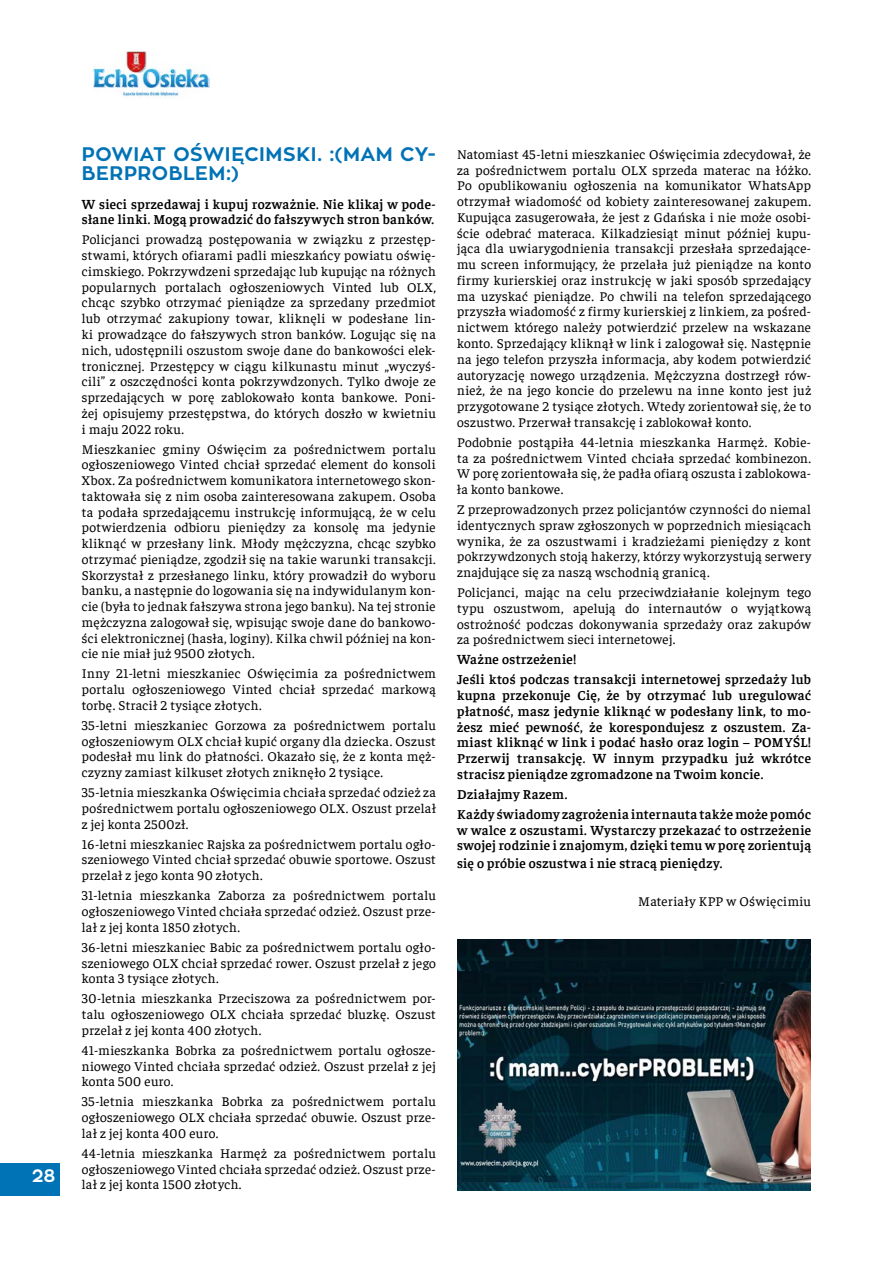
<style>
.page{position:relative;width:893px;height:1263px;background:#fff}
.page>*{position:absolute;margin:0;border:0;box-sizing:border-box;transform-origin:0 0}
.t1{font:700 19.5px/19.5px "Zona Pro";letter-spacing:.02em;color:#0072b6}
.t2{font:700 18px "Zona Pro";color:#fff}
.t3{font:13.5px/15.8px "Faustina";letter-spacing:.025em;color:#000;text-align:justify}
.t4{font:600 13.5px/15.8px "Faustina";letter-spacing:.03em;color:#000}
</style>
<div class="page">
<img style="left:94px;top:51px;width:116px;height:47px">
<img style="left:457px;top:940px;width:353px;height:250px">
<div style="left:0;top:1163px;width:60px;height:33px;background:#0072b6"></div>
<h2 class="t2" style="left:32px;top:1164px;width:25px">28</h2>
<h1 class="t1" style="left:82px;top:144px;width:355px">POWIAT OŚWIĘCIMSKI. :(MAM CY-<br>BERPROBLEM:)</h1>
<p class="t4" style="left:82px;top:195px;width:355px">W sieci sprzedawaj i kupuj rozważnie. Nie klikaj w pode&shy;słane linki. Mogą prowadzić do fałszywych stron banków.</p>
<p class="t3" style="left:82px;top:231px;width:355px">Policjanci prowadzą postępowania w związku z przestęp&shy;stwami, których ofiarami padli mieszkańcy powiatu oświę&shy;cimskiego. Pokrzywdzeni sprzedając lub kupując na różnych popularnych portalach ogłoszeniowych Vinted lub OLX, chcąc szybko otrzymać pieniądze za sprzedany przedmiot lub otrzymać zakupiony towar, kliknęli w podesłane lin&shy;ki prowadzące do fałszywych stron banków. Logując się na nich, udostępnili oszustom swoje dane do bankowości elek&shy;tronicznej. Przestępcy w ciągu kilkunastu minut „wyczyś&shy;cili” z oszczędności konta pokrzywdzonych. Tylko dwoje ze sprzedających w porę zablokowało konta bankowe. Poni&shy;żej opisujemy przestępstwa, do których doszło w kwietniu i maju 2022 roku.</p>
<p class="t3" style="left:82px;top:440px;width:355px">Mieszkaniec gminy Oświęcim za pośrednictwem portalu ogłoszeniowego Vinted chciał sprzedać element do konsoli Xbox. Za pośrednictwem komunikatora internetowego skon&shy;taktowała się z nim osoba zainteresowana zakupem. Osoba ta podała sprzedającemu instrukcję informującą, że w celu potwierdzenia odbioru pieniędzy za konsolę ma jedynie kliknąć w przesłany link. Młody mężczyzna, chcąc szybko otrzymać pieniądze, zgodził się na takie warunki transakcji.<br>Skorzystał z przesłanego linku, który prowadził do wyboru banku, a następnie do logowania się na indywidulanym kon&shy;cie (była to jednak fałszywa strona jego banku). Na tej stronie mężczyzna zalogował się, wpisując swoje dane do bankowo&shy;ści elektronicznej (hasła, loginy). Kilka chwil później na kon&shy;cie nie miał już 9500 złotych.</p>
<p class="t3" style="left:82px;top:665px;width:356px">Inny 21-letni mieszkaniec Oświęcimia za pośrednictwem portalu ogłoszeniowego Vinted chciał sprzedać markową torbę. Stracił 2 tysiące złotych.</p>
<p class="t3" style="left:82px;top:716px;width:355px">35-letni mieszkaniec Gorzowa za pośrednictwem portalu ogłoszeniowym OLX chciał kupić organy dla dziecka. Oszust podesłał mu link do płatności. Okazało się, że z konta męż&shy;czyzny zamiast kilkuset złotych zniknęło 2 tysiące.</p>
<p class="t3" style="left:82px;top:784px;width:355px">35-letnia mieszkanka Oświęcimia chciała sprzedać odzież za pośrednictwem portalu ogłoszeniowego OLX. Oszust przelał z jej konta 2500zł.</p>
<p class="t3" style="left:82px;top:835px;width:356px">16-letni mieszkaniec Rajska za pośrednictwem portalu ogło&shy;szeniowego Vinted chciał sprzedać obuwie sportowe. Oszust przelał z jego konta 90 złotych.</p>
<p class="t3" style="left:82px;top:887px;width:355px">31-letnia mieszkanka Zaborza za pośrednictwem portalu ogłoszeniowego Vinted chciała sprzedać odzież. Oszust prze&shy;lał z jej konta 1850 złotych.</p>
<p class="t3" style="left:82px;top:938px;width:355px">36-letni mieszkaniec Babic za pośrednictwem portalu ogło&shy;szeniowego OLX chciał sprzedać rower. Oszust przelał z jego konta 3 tysiące złotych.</p>
<p class="t3" style="left:82px;top:990px;width:355px">30-letnia mieszkanka Przeciszowa za pośrednictwem por&shy;talu ogłoszeniowego OLX chciała sprzedać bluzkę. Oszust przelał z jej konta 400 złotych.</p>
<p class="t3" style="left:82px;top:1041px;width:355px">41-mieszkanka Bobrka za pośrednictwem portalu ogłosze&shy;niowego Vinted chciała sprzedać odzież. Oszust przelał z jej konta 500 euro.</p>
<p class="t3" style="left:82px;top:1093px;width:355px">35-letnia mieszkanka Bobrka za pośrednictwem portalu ogłoszeniowego OLX chciała sprzedać obuwie. Oszust prze&shy;lał z jej konta 400 euro.</p>
<p class="t3" style="left:82px;top:1144px;width:355px">44-letnia mieszkanka Harmęż za pośrednictwem portalu ogłoszeniowego Vinted chciała sprzedać odzież. Oszust prze&shy;lał z jej konta 1500 złotych.</p>
<p class="t3" style="left:457px;top:145px;width:355px">Natomiast 45-letni mieszkaniec Oświęcimia zdecydował, że za pośrednictwem portalu OLX sprzeda materac na łóżko.<br>Po opublikowaniu ogłoszenia na komunikator WhatsApp otrzymał wiadomość od kobiety zainteresowanej zakupem.<br>Kupująca zasugerowała, że jest z Gdańska i nie może osobi&shy;ście odebrać materaca. Kilkadziesiąt minut później kupu&shy;jąca dla uwiarygodnienia transakcji przesłała sprzedające&shy;mu screen informujący, że przelała już pieniądze na konto firmy kurierskiej oraz instrukcję w jaki sposób sprzedający ma uzyskać pieniądze. Po chwili na telefon sprzedającego przyszła wiadomość z firmy kurierskiej z linkiem, za pośred&shy;nictwem którego należy potwierdzić przelew na wskazane konto. Sprzedający kliknął w link i zalogował się. Następnie na jego telefon przyszła informacja, aby kodem potwierdzić autoryzację nowego urządzenia. Mężczyzna dostrzegł rów&shy;nież, że na jego koncie do przelewu na inne konto jest już przygotowane 2 tysiące złotych. Wtedy zorientował się, że to oszustwo. Przerwał transakcję i zablokował konto.</p>
<p class="t3" style="left:457px;top:433px;width:355px">Podobnie postąpiła 44-letnia mieszkanka Harmęż. Kobie&shy;ta za pośrednictwem Vinted chciała sprzedać kombinezon.<br>W porę zorientowała się, że padła ofiarą oszusta i zablokowa&shy;ła konto bankowe.</p>
<p class="t3" style="left:457px;top:501px;width:355px">Z przeprowadzonych przez policjantów czynności do niemal identycznych spraw zgłoszonych w poprzednich miesiącach wynika, że za oszustwami i kradzieżami pieniędzy z kont pokrzywdzonych stoją hakerzy, którzy wykorzystują serwery znajdujące się za naszą wschodnią granicą.</p>
<p class="t3" style="left:457px;top:584px;width:355px">Policjanci, mając na celu przeciwdziałanie kolejnym tego typu oszustwom, apelują do internautów o wyjątkową ostrożność podczas dokonywania sprzedaży oraz zakupów za pośrednictwem sieci internetowej.</p>
<p class="t4" style="left:457px;top:649px;width:355px;line-height:20px">Ważne ostrzeżenie!<br>Jeśli ktoś podczas transakcji internetowej sprzedaży lub</p>
<p class="t4" style="left:457px;top:687px;width:355px;text-align:justify">kupna przekonuje Cię, że by otrzymać lub uregulować płatność, masz jedynie kliknąć w podesłany link, to mo&shy;żesz mieć pewność, że korespondujesz z oszustem. Za&shy;miast kliknąć w link i podać hasło oraz login – POMYŚL!<br>Przerwij transakcję. W innym przypadku już wkrótce stracisz pieniądze zgromadzone na Twoim koncie.</p>
<p class="t4" style="left:457px;top:783px;width:355px;line-height:20px">Działajmy Razem.<br>Każdy świadomy zagrożenia internauta także może pomóc</p>
<p class="t4" style="left:457px;top:821px;width:355px">w walce z oszustami. Wystarczy przekazać to ostrzeżenie swojej rodzinie i znajomym, dzięki temu w porę zorientują</p>
<p class="t4" style="left:457px;top:854px;width:267px">się o próbie oszustwa i nie stracą pieniędzy.</p>
<p class="t3" style="left:638px;top:893px;width:174px">Materiały KPP w Oświęcimiu</p>
</div>
